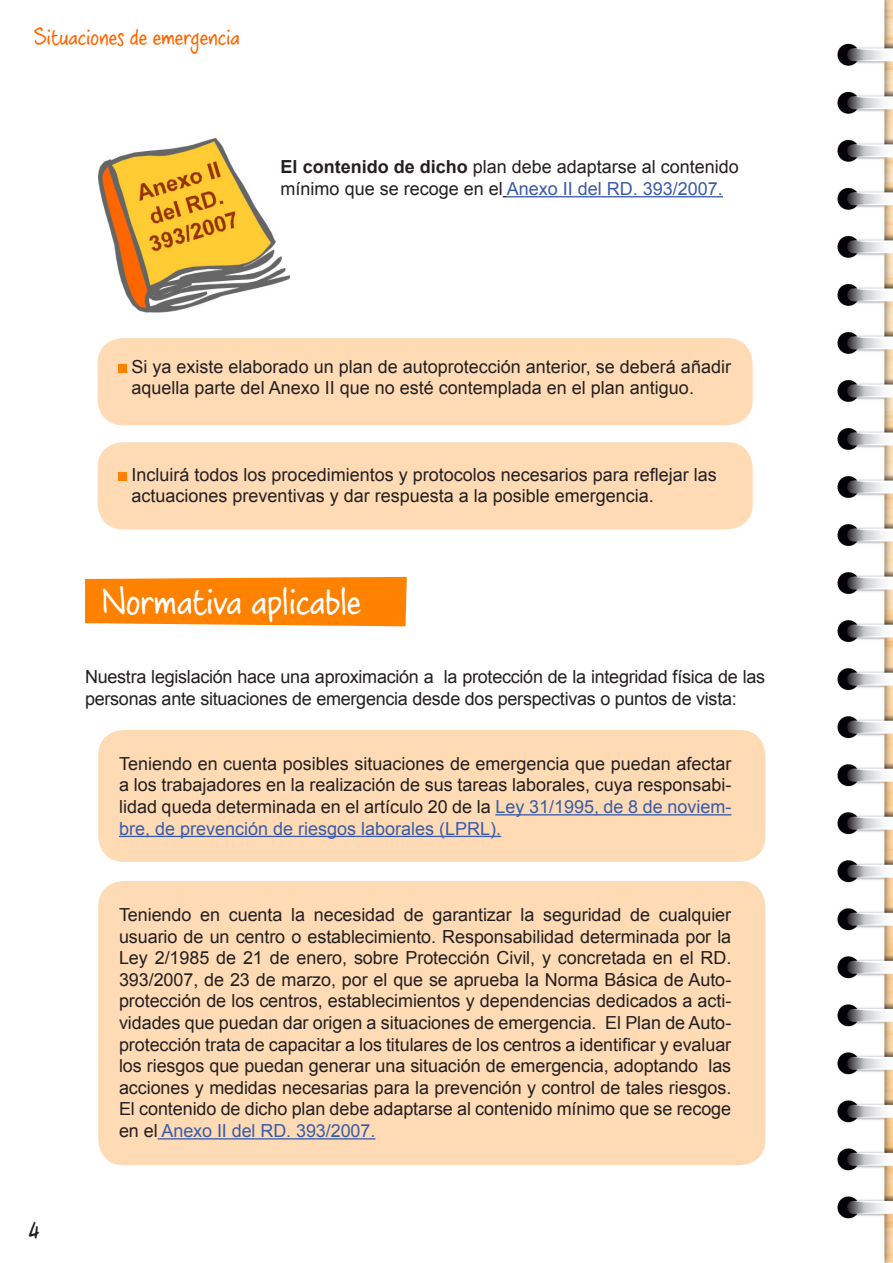
<style>
.page{position:relative;width:893px;height:1263px;background:#fff}
.page>*{position:absolute;margin:0;border:0;box-sizing:border-box;transform-origin:0 0}
.t1{font:37.5px "Crossword Belle";color:#fff}
.t2{font:27px "Crossword Belle";color:#231f20}
.t3{font:22.5px "Crossword Belle";color:#f60}
.t4{font:18px/21.6px "Arial";color:#231f20}
.s1{font-weight:700}
.s2{color:#3a5ba9}
</style>
<div class="page">
<img style="left:837px;top:0;width:56px;height:1263px">
<img style="left:98px;top:138px;width:191px;height:175px">
<div style="left:98px;top:338px;width:655px;height:87px;background:#ffdbb5;border-radius:26px"></div>
<div style="left:98px;top:442px;width:655px;height:87px;background:#ffdbb5;border-radius:26px"></div>
<hr style="left:507px;top:196px;width:216px;height:1px;background:#3a5ba9">
<div style="left:118px;top:364px;width:9px;height:8px;background:#fe8100"></div>
<div style="left:118px;top:472px;width:9px;height:8px;background:#fe8100"></div>
<div style="left:98px;top:730px;width:667px;height:132px;background:#ffdbb5;border-radius:26px"></div>
<div style="left:98px;top:881px;width:667px;height:284px;background:#ffdbb5;border-radius:26px"></div>
<div style="left:85px;top:577px;width:322px;height:49px;background:#fe8100"></div>
<hr style="left:495px;top:814px;width:236px;height:1px;background:#3a5ba9">
<hr style="left:119px;top:836px;width:382px;height:1px;background:#3a5ba9">
<hr style="left:158px;top:1138px;width:217px;height:1px;background:#3a5ba9">
<p class="t3" style="left:34px;top:21px;width:207px">Situaciones de emergencia</p>
<p class="t4" style="left:281px;top:156px;width:460px"><span class="s1">El contenido de dicho</span> plan debe adaptarse al contenido mínimo que se recoge en el <span class="s2">Anexo II del RD. 393/2007.</span></p>
<p class="t4" style="left:132px;top:356px;width:601px">Si ya existe elaborado un plan de autoprotección anterior, se deberá añadir aquella parte del Anexo II que no esté contemplada en el plan antiguo.</p>
<p class="t4" style="left:132px;top:464px;width:587px">Incluirá todos los procedimientos y protocolos necesarios para reflejar las actuaciones preventivas y dar respuesta a la posible emergencia.</p>
<p class="t1" style="left:102px;top:574px;width:260px">Normativa aplicable</p>
<p class="t4" style="left:85px;top:666px;width:682px">Nuestra legislación hace una aproximación a la protección de la integridad física de las personas ante situaciones de emergencia desde dos perspectivas o puntos de vista:</p>
<p class="t4" style="left:119px;top:753px;width:614px;text-align:justify">Teniendo en cuenta posibles situaciones de emergencia que puedan afectar a los trabajadores en la realización de sus tareas laborales, cuya responsabi&shy;lidad queda determinada en el artículo 20 de la <span class="s2">Ley 31/1995, de 8 de noviem&shy;bre, de prevención de riesgos laborales (LPRL).</span></p>
<p class="t2" style="left:29px;top:1209px;width:12px">4</p>
<p class="t4" style="left:119px;top:904px;width:614px;text-align:justify">Teniendo en cuenta la necesidad de garantizar la seguridad de cualquier usuario de un centro o establecimiento. Responsabilidad determinada por la Ley 2/1985 de 21 de enero, sobre Protección Civil, y concretada en el RD.<br>393/2007, de 23 de marzo, por el que se aprueba la Norma Básica de Auto&shy;protección de los centros, establecimientos y dependencias dedicados a acti&shy;vidades que puedan dar origen a situaciones de emergencia. El Plan de Auto&shy;protección trata de capacitar a los titulares de los centros a identificar y evaluar los riesgos que puedan generar una situación de emergencia, adoptando las acciones y medidas necesarias para la prevención y control de tales riesgos.<br>El contenido de dicho plan debe adaptarse al contenido mínimo que se recoge en el <span class="s2">Anexo II del RD. 393/2007.</span></p>
</div>
